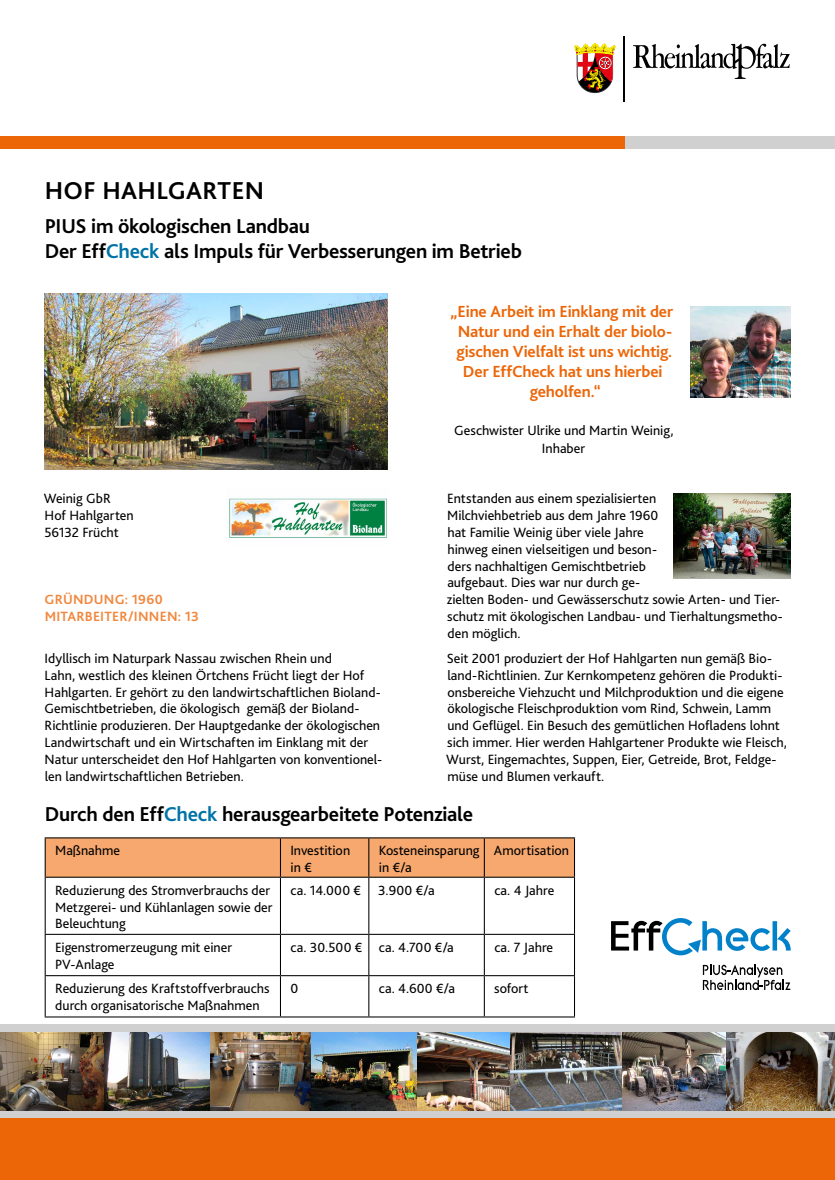
<style>
.page{position:relative;width:835px;height:1180px;background:#fff}
.page>*{position:absolute;margin:0;border:0;box-sizing:border-box;transform-origin:0 0}
.t1{font:700 25.55px "Bliss 2";letter-spacing:.01em;color:#000}
.t2{font:700 21px/24.5px "Bliss 2";letter-spacing:-.015em;color:#000}
.t3{font:700 16.8px/20.2px "Bliss 2";letter-spacing:-.01em;color:#ec6608;text-align:center}
.t4{font:14px/16.8px "Bliss 2";color:#000}
.t5{font:700 14px/16.8px "Bliss 2";letter-spacing:.015em;color:#f1873d}
.s1{color:#0073a6}
</style>
<div class="page">
<svg style="left:633px;top:44px;width:156px;height:35px"></svg>
<hr style="left:623px;top:36px;width:1px;height:66px;background:#000">
<svg style="left:574px;top:43px;width:41px;height:50px"></svg>
<svg style="left:611px;top:918px;width:179px;height:37px"></svg>
<svg style="left:702px;top:964px;width:88px;height:26px"></svg>
<div style="left:0;top:136px;width:625px;height:13px;background:#ec6608"></div>
<div style="left:625px;top:136px;width:209px;height:13px;background:#d0d0d0"></div>
<div style="left:0;top:1118px;width:834px;height:62px;background:#ec6608"></div>
<div style="left:0;top:1110px;width:834px;height:8px;background:#d0d0d0"></div>
<div style="left:0;top:1024px;width:834px;height:8px;background:#d0d0d0"></div>
<div style="left:46px;top:838px;width:528px;height:38px;background:#f6a86e"></div>
<hr style="left:45px;top:837px;width:235px;height:1px;background:#000">
<hr style="left:45px;top:838px;width:1px;height:38px;background:#000">
<hr style="left:280px;top:837px;width:89px;height:1px;background:#000">
<hr style="left:280px;top:838px;width:1px;height:38px;background:#000">
<hr style="left:484px;top:837px;width:91px;height:1px;background:#000">
<hr style="left:574px;top:838px;width:1px;height:38px;background:#000">
<hr style="left:45px;top:876px;width:235px;height:1px;background:#000">
<hr style="left:45px;top:877px;width:1px;height:57px;background:#000">
<hr style="left:280px;top:876px;width:89px;height:1px;background:#000">
<hr style="left:280px;top:877px;width:1px;height:57px;background:#000">
<hr style="left:484px;top:876px;width:91px;height:1px;background:#000">
<hr style="left:574px;top:877px;width:1px;height:57px;background:#000">
<hr style="left:45px;top:935px;width:1px;height:40px;background:#000">
<hr style="left:280px;top:935px;width:1px;height:40px;background:#000">
<hr style="left:368px;top:935px;width:1px;height:40px;background:#000">
<hr style="left:483px;top:935px;width:2px;height:40px;background:#000">
<hr style="left:574px;top:935px;width:1px;height:40px;background:#000">
<hr style="left:45px;top:976px;width:1px;height:40px;background:#000">
<hr style="left:280px;top:976px;width:1px;height:40px;background:#000">
<hr style="left:368px;top:976px;width:1px;height:40px;background:#000">
<hr style="left:483px;top:976px;width:2px;height:40px;background:#000">
<hr style="left:574px;top:976px;width:1px;height:40px;background:#000">
<hr style="left:45px;top:934px;width:235px;height:1px;background:#000">
<hr style="left:280px;top:934px;width:89px;height:1px;background:#000">
<hr style="left:484px;top:934px;width:91px;height:1px;background:#000">
<hr style="left:45px;top:975px;width:235px;height:1px;background:#000">
<hr style="left:280px;top:975px;width:89px;height:1px;background:#000">
<hr style="left:369px;top:975px;width:115px;height:1px;background:#000">
<hr style="left:484px;top:975px;width:91px;height:1px;background:#000">
<hr style="left:45px;top:1016px;width:235px;height:1px;background:#000">
<hr style="left:280px;top:1016px;width:89px;height:1px;background:#000">
<hr style="left:369px;top:1016px;width:115px;height:1px;background:#000">
<hr style="left:484px;top:1016px;width:91px;height:1px;background:#000">
<hr style="left:369px;top:837px;width:115px;height:1px;background:#000">
<hr style="left:368px;top:838px;width:1px;height:38px;background:#000">
<hr style="left:483px;top:838px;width:2px;height:38px;background:#000">
<hr style="left:369px;top:876px;width:115px;height:1px;background:#000">
<hr style="left:368px;top:877px;width:1px;height:57px;background:#000">
<hr style="left:483px;top:877px;width:2px;height:57px;background:#000">
<hr style="left:369px;top:934px;width:115px;height:1px;background:#000">
<img style="left:45px;top:293px;width:342px;height:177px">
<img style="left:229px;top:498px;width:159px;height:40px">
<img style="left:0;top:1032px;width:207px;height:78px">
<img style="left:207px;top:1032px;width:210px;height:78px">
<img style="left:509px;top:1032px;width:325px;height:78px">
<img style="left:690px;top:306px;width:100px;height:91px">
<img style="left:673px;top:494px;width:117px;height:85px">
<img style="left:417px;top:1032px;width:92px;height:78px">
<h1 class="t1" style="left:45px;top:174px;width:221px">Hof Hah lgarten</h1>
<h2 class="t2" style="left:45px;top:213px;width:478px">PIUS im ökologischen Landbau<br>Der Eff<span class="s1">Check</span> als Impuls für Verbesserungen im Betrieb</h2>
<p class="t3" style="left:450px;top:301px;width:224px">„Eine Arbeit im Einklang mit der<br>Natur und ein Erhalt der biolo&shy;gischen Vielfalt ist uns wichtig.<br>Der EffCheck hat uns hierbei geholfen.“</p>
<p class="t4" style="left:454px;top:421px;width:221px;line-height:17.5px;text-align:center">Geschwister Ulrike und Martin Weinig,<br>Inhaber</p>
<p class="t4" style="left:44px;top:490px;width:91px">Weinig GbR<br>Hof Hahlgarten<br>56132 Frücht</p>
<p class="t4" style="left:447px;top:490px;width:337px">Entstanden aus einem spezialisierten<br>Milchviehbetrieb aus dem Jahre 1960<br>hat Familie Weinig über viele Jahre<br>hinweg einen vielseitigen und beson-<br>ders nachhaltigen Gemischtbetrieb<br>aufgebaut. Dies war nur durch ge-<br>zielten Boden- und Gewässerschutz sowie Arten- und Tier&shy;schutz mit ökologischen Landbau- und Tierhaltungsmetho&shy;den möglich.</p>
<p class="t4" style="left:446px;top:649px;width:342px">Seit 2001 produziert der Hof Hahlgarten nun gemäß Bio&shy;land-Richtlinien. Zur Kernkompetenz gehören die Produkti&shy;onsbereiche Viehzucht und Milchproduktion und die eigene ökologische Fleischproduktion vom Rind, Schwein, Lamm und Geflügel. Ein Besuch des gemütlichen Hofladens lohnt sich immer. Hier werden Hahlgartener Produkte wie Fleisch, Wurst, Eingemachtes, Suppen, Eier, Getreide, Brot, Feldge&shy;müse und Blumen verkauft.</p>
<p class="t5" style="left:45px;top:591px;width:156px">Gründung: 1960<br>MITARBEITER/INN EN: 13</p>
<p class="t4" style="left:45px;top:649px;width:339px">Idyllisch im Naturpark Nassau zwischen Rhein und<br>Lahn, westlich des kleinen Örtchens Frücht liegt der Hof Hahlgarten. Er gehört zu den landwirtschaftlichen Bioland-Gemischtbetrieben, die ökologisch gemäß der Bioland-Richtlinie produzieren. Der Hauptgedanke der ökologischen Landwirtschaft und ein Wirtschaften im Einklang mit der Natur unterscheidet den Hof Hahlgarten von konventionel&shy;len landwirtschaftlichen Betrieben.</p>
<h2 class="t2" style="left:45px;top:801px;width:430px">Durch den Eff<span class="s1">Check</span> herausgearbeitete Potenziale</h2>
<p class="t4" style="left:55px;top:842px;width:67px">Maßnahme</p>
<p class="t4" style="left:290px;top:842px;width:61px">Investition in €</p>
<p class="t4" style="left:378px;top:842px;width:102px">Kosteneinsparung in €/a</p>
<p class="t4" style="left:494px;top:842px;width:77px">Amortisation</p>
<p class="t4" style="left:55px;top:881px;width:219px">Reduzierung des Stromverbrauchs der<br>Metzgerei- und Kühlanlagen sowie der<br>Beleuchtung</p>
<p class="t4" style="left:290px;top:881px;width:146px">ca. 14.000 € 3.900 €/a</p>
<p class="t4" style="left:494px;top:881px;width:61px">ca. 4 Jahre</p>
<p class="t4" style="left:55px;top:938px;width:179px">Eigenstromerzeugung mit einer<br>PV-Anlage</p>
<p class="t4" style="left:290px;top:938px;width:165px">ca. 30.500 € ca. 4.700 €/a</p>
<p class="t4" style="left:494px;top:938px;width:60px">ca. 7 Jahre</p>
<p class="t4" style="left:55px;top:980px;width:216px">Reduzierung des Kraftstoffverbrauchs durch organisatorische Maßnahmen</p>
<p class="t4" style="left:290px;top:980px;width:9px">0</p>
<p class="t4" style="left:379px;top:980px;width:78px">ca. 4.600 €/a</p>
<p class="t4" style="left:494px;top:980px;width:36px">sofort</p>
</div>
